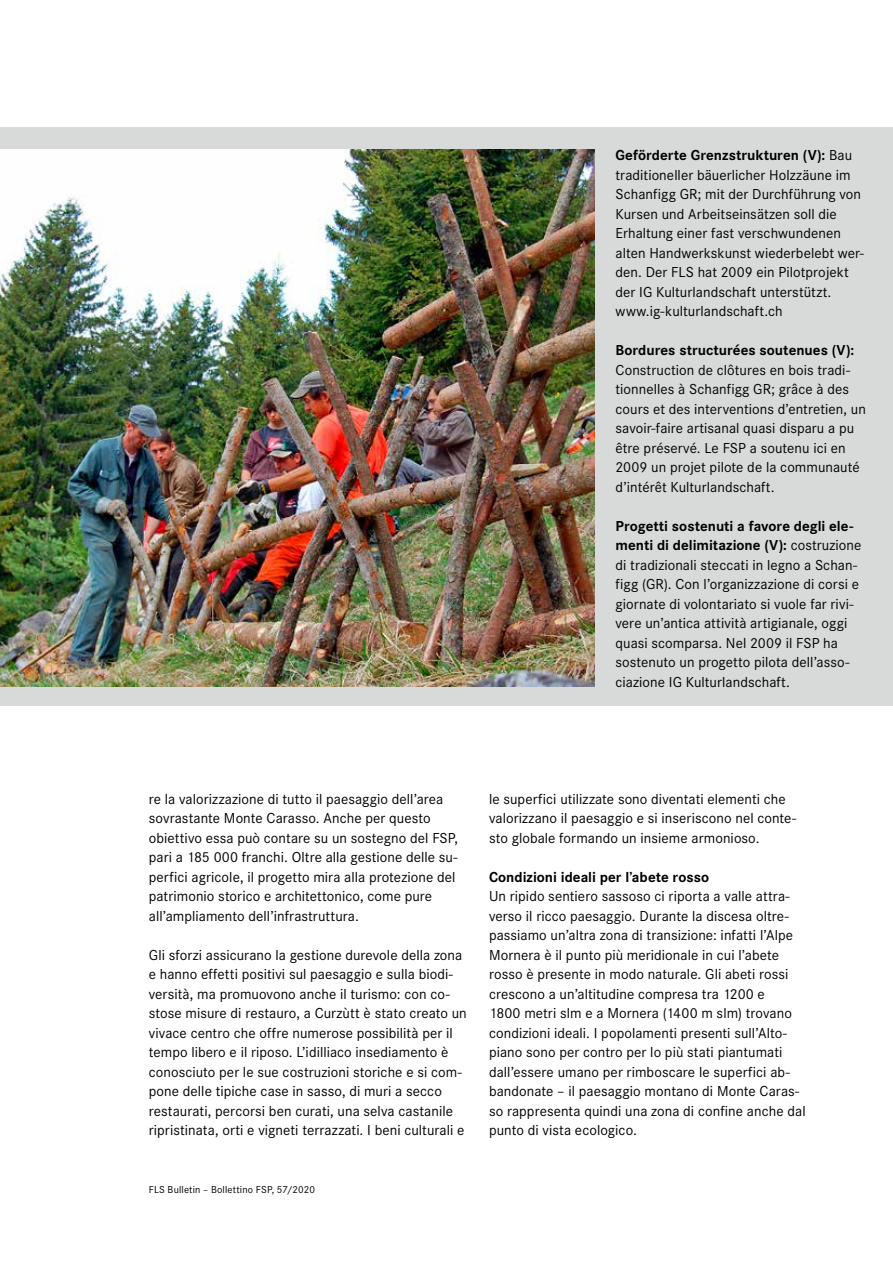
<style>
.page{position:relative;width:893px;height:1263px;background:#fff}
.page>*{position:absolute;margin:0;border:0;box-sizing:border-box;transform-origin:0 0}
.t1{font:15px/19.5px "Corporate S";letter-spacing:.005em;color:#000}
.t2{font:700 15px "Corporate S";color:#000}
.t3{font:10.5px "Corporate S";letter-spacing:.015em;color:#000}
.s1{font-weight:700}
</style>
<div class="page">
<div style="left:0;top:128px;width:893px;height:578px;background:#d8dada"></div>
<img style="left:0;top:150px;width:594px;height:537px">
<p class="t1" style="left:615px;top:145px;width:250px"><span class="s1">Geförderte Grenzstrukturen (V):</span> Bau traditioneller bäuerlicher Holzzäune im Schanfigg GR; mit der Durchführung von Kursen und Arbeitseinsätzen soll die Erhaltung einer fast verschwundenen alten Handwerkskunst wiederbelebt wer&shy;den. Der FLS hat 2009 ein Pilotprojekt der IG Kulturlandschaft unterstützt. www.ig-kulturlandschaft.ch</p>
<p class="t2" style="left:615px;top:340px;width:240px">Bordures structurées soutenues (V):</p>
<p class="t1" style="left:615px;top:360px;width:252px">Construction de clôtures en bois tradi&shy;tionnelles à Schanfigg GR; grâce à des cours et des interventions d’entretien, un savoir-faire artisanal quasi disparu a pu être préservé. Le FSP a soutenu ici en 2009 un projet pilote de la communauté d’intérêt Kulturlandschaft.</p>
<p class="t1" style="left:615px;top:516px;width:248px"><span class="s1">Progetti sostenuti a favore degli ele&shy;menti di delimitazione (V):</span> costruzione di tradizionali steccati in legno a Schan&shy;figg (GR). Con l’organizzazione di corsi e giornate di volontariato si vuole far rivi&shy;vere un’antica attività artigianale, oggi quasi scomparsa. Nel 2009 il FSP ha sostenuto un progetto pilota dell’asso&shy;ciazione IG Kulturlandschaft.</p>
<p class="t1" style="left:149px;top:789px;width:311px">re la valorizzazione di tutto il paesaggio dell’area sovrastante Monte Carasso. Anche per questo obiettivo essa può contare su un sostegno del FSP, pari a 185 000 franchi. Oltre alla gestione delle su&shy;perfici agricole, il progetto mira alla protezione del patrimonio storico e architettonico, come pure all’ampliamento dell’infrastruttura.</p>
<p class="t1" style="left:149px;top:945px;width:320px">Gli sforzi assicurano la gestione durevole della zona e hanno effetti positivi sul paesaggio e sulla biodi&shy;versità, ma promuovono anche il turismo: con co&shy;stose misure di restauro, a Curzùtt è stato creato un vivace centro che offre numerose possibilità per il tempo libero e il riposo. L’idilliaco insediamento è conosciuto per le sue costruzioni storiche e si com&shy;pone delle tipiche case in sasso, di muri a secco restaurati, percorsi ben curati, una selva castanile ripristinata, orti e vigneti terrazzati. I beni culturali e</p>
<p class="t3" style="left:149px;top:1183px;width:168px">FLS Bulletin – Bollettino FSP, 57/2020</p>
<p class="t1" style="left:489px;top:789px;width:309px">le superfici utilizzate sono diventati elementi che valorizzano il paesaggio e si inseriscono nel conte&shy;sto globale formando un insieme armonioso.</p>
<p class="t2" style="left:489px;top:866px;width:222px">Condizioni ideali per l’abete rosso</p>
<p class="t1" style="left:489px;top:886px;width:318px">Un ripido sentiero sassoso ci riporta a valle attra&shy;verso il ricco paesaggio. Durante la discesa oltre&shy;passiamo un’altra zona di transizione: infatti l’Alpe Mornera è il punto più meridionale in cui l’abete rosso è presente in modo naturale. Gli abeti rossi crescono a un’altitudine compresa tra 1200 e<br>1800 metri slm e a Mornera (1400 m slm) trovano condizioni ideali. I popolamenti presenti sull’Alto&shy;piano sono per contro per lo più stati piantumati dall’essere umano per rimboscare le superfici ab&shy;bandonate – il paesaggio montano di Monte Caras&shy;so rappresenta quindi una zona di confine anche dal punto di vista ecologico.</p>
</div>
